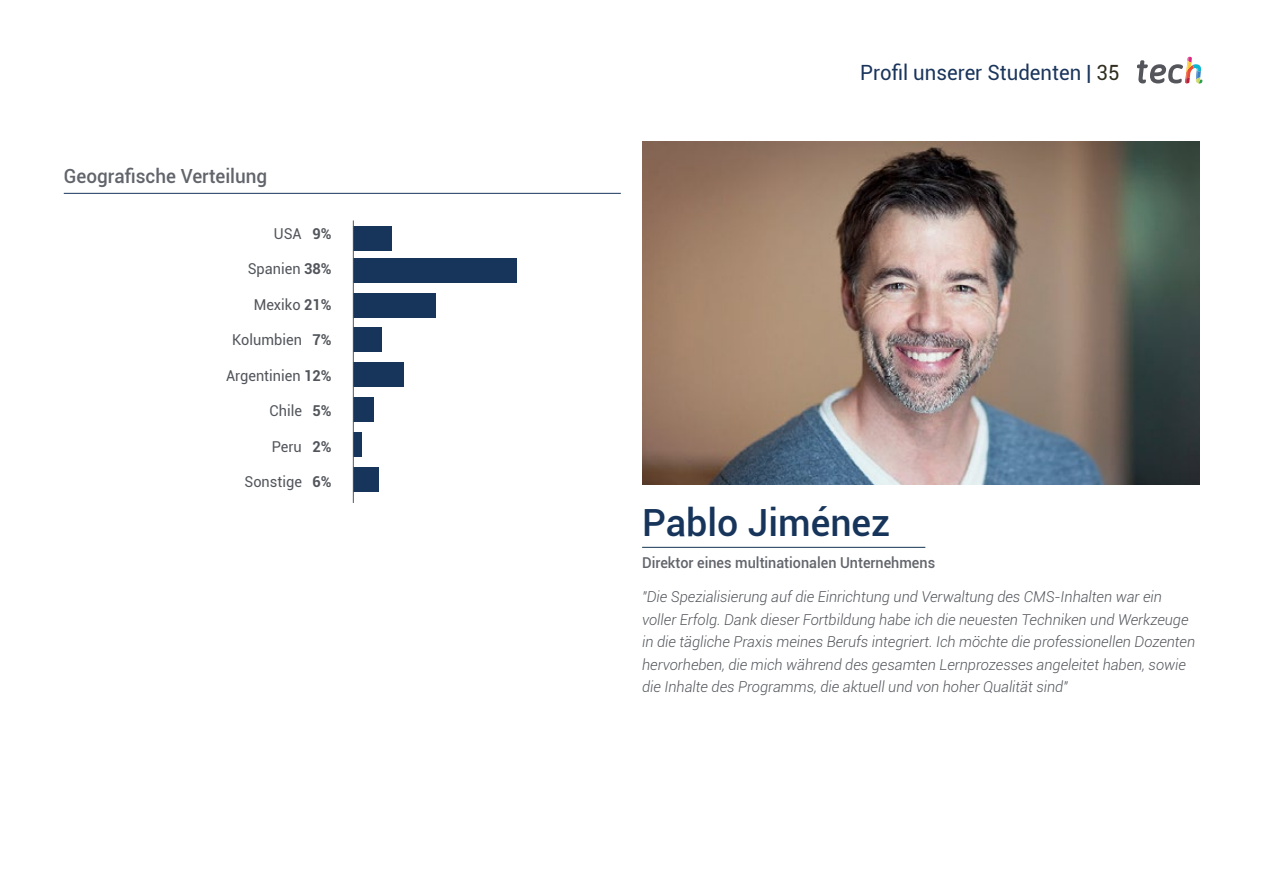
<style>
.page{position:relative;width:1263px;height:893px;background:#fff}
.page>*{position:absolute;margin:0;border:0;box-sizing:border-box;transform-origin:0 0}
.t1{font:500 37.5px "Roboto";color:#17355b}
.t2{font:21px "Roboto";color:#1a355c}
.t3{font:500 19.5px "Roboto";color:#61646a}
.t4{font:italic 300 15px/22.5px "Roboto";color:#52555b}
.t5{font:15px "Roboto";color:#52555b}
.t6{font:500 15px "Roboto";color:#61646a;scale:.96 1}
.s1{font-weight:700}
.s2{color:#312e20}
</style>
<div class="page">
<hr style="left:642px;top:547px;width:283px;height:1px;background:#123352">
<img style="left:642px;top:141px;width:557px;height:343px">
<svg style="left:1137px;top:57px;width:65px;height:27px"></svg>
<hr style="left:64px;top:193px;width:557px;height:1px;background:#17355b">
<div style="left:353px;top:226px;width:39px;height:25px;background:#17355b"></div>
<div style="left:353px;top:258px;width:164px;height:25px;background:#17355b"></div>
<div style="left:353px;top:362px;width:51px;height:25px;background:#17355b"></div>
<div style="left:353px;top:467px;width:25px;height:24px;background:#17355b"></div>
<div style="left:353px;top:397px;width:21px;height:25px;background:#17355b"></div>
<div style="left:353px;top:432px;width:9px;height:25px;background:#17355b"></div>
<div style="left:353px;top:293px;width:83px;height:24px;background:#17355b"></div>
<div style="left:354px;top:327px;width:28px;height:25px;background:#17355b"></div>
<hr style="left:353px;top:220px;width:1px;height:283px;background:#52555b">
<h3 class="t3" style="left:64px;top:162px;width:205px">Geografische Verteilung</h3>
<p class="t5" style="left:274px;top:223px;width:59px">USA <span class="s1">9%</span></p>
<p class="t5" style="left:248px;top:258px;width:85px">Spanien <span class="s1">38%</span></p>
<p class="t5" style="left:254px;top:294px;width:79px">Mexiko <span class="s1">21%</span></p>
<p class="t5" style="left:232px;top:329px;width:101px">Kolumbien <span class="s1">7%</span></p>
<p class="t5" style="left:226px;top:365px;width:107px">Argentinien <span class="s1">12%</span></p>
<p class="t5" style="left:270px;top:400px;width:64px">Chile <span class="s1">5%</span></p>
<p class="t5" style="left:272px;top:436px;width:62px">Peru <span class="s1">2%</span></p>
<p class="t5" style="left:244px;top:471px;width:89px">Sonstige <span class="s1">6%</span></p>
<h2 class="t2" style="left:860px;top:57px;width:261px">Profil unserer Studenten | <span class="s2">35</span></h2>
<h1 class="t1" style="left:642px;top:496px;width:250px">Pablo Jiménez</h1>
<p class="t6" style="left:642px;top:552px;width:307px">Direktor eines multinationalen Unternehmens</p>
<p class="t4" style="left:642px;top:585px;width:555px">″Die Spezialisierung auf die Einrichtung und Verwaltung des CMS-Inhalten war ein voller Erfolg. Dank dieser Fortbildung habe ich die neuesten Techniken und Werkzeuge in die tägliche Praxis meines Berufs integriert. Ich möchte die professionellen Dozenten hervorheben, die mich während des gesamten Lernprozesses angeleitet haben, sowie die Inhalte des Programms, die aktuell und von hoher Qualität sind"</p>
</div>
